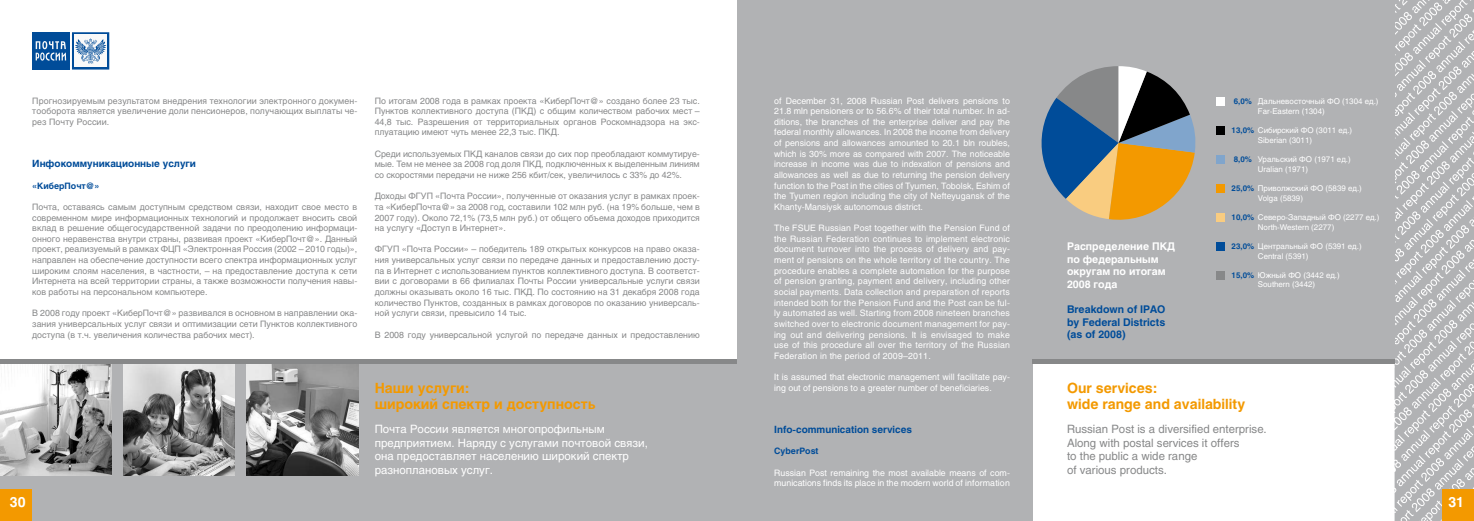
<style>
.page{position:relative;width:1474px;height:521px;background:#fff}
.page>*{position:absolute;margin:0;border:0;box-sizing:border-box;transform-origin:0 0}
.t1{font:700 14px/15.8px "Helios";color:#f39900}
.t2{font:700 14px "Helios";color:#fff}
.t3{font:11.38px/13.7px "Helios";color:#fff}
.t4{font:11.38px/13.7px "Helios";color:#878889}
.t5{font:700 10.5px/12.6px "Helios";color:#fff}
.t6{font:700 10.5px/12.6px "Helios";color:#004c99}
.t7{font:700 9.89px "Helios";color:#004c99}
.t8{font:8.75px/10.7px "Helios";color:#878889;text-align:justify}
.t9{font:8.75px/10.6px "Helios";color:#fff;text-align:justify}
.t10{font:700 8.75px "Helios";color:#004c99}
.t11{font:7.88px/9.6px "Helios";color:#fff}
.t12{font:700 7.88px "Helios";color:#004c99}
</style>
<div class="page">
<div style="left:0;top:364px;width:737px;height:157px;background:#b1b2b4"></div>
<div style="left:0;top:489px;width:32px;height:32px;background:#f39900"></div>
<hr style="left:0;top:360px;width:737px;height:4px;background:#878889">
<div style="left:32px;top:32px;width:38px;height:38px;background:#004c99"></div>
<svg style="left:36px;top:41px;width:30px;height:20px"></svg>
<svg style="left:72px;top:32px;width:37px;height:38px"></svg>
<svg style="left:1394px;top:0;width:79px;height:521px;background:#bfc0c1"></svg>
<div style="left:1032px;top:0;width:362px;height:360px;background:#b1b2b4"></div>
<div style="left:737px;top:0;width:295px;height:521px;background:#b1b2b4"></div>
<div style="left:1441px;top:489px;width:32px;height:32px;background:#f39900"></div>
<hr style="left:1032px;top:360px;width:362px;height:4px;background:#878889">
<img style="left:0;top:364px;width:112px;height:112px">
<div style="left:1215px;top:97px;width:9px;height:9px;background:#fff"></div>
<div style="left:1215px;top:126px;width:9px;height:9px;background:#000"></div>
<div style="left:1215px;top:155px;width:9px;height:9px;background:#80a5cc"></div>
<div style="left:1215px;top:213px;width:9px;height:9px;background:#f9cc80"></div>
<div style="left:1215px;top:184px;width:9px;height:9px;background:#f39900"></div>
<div style="left:1215px;top:242px;width:9px;height:9px;background:#004c99"></div>
<div style="left:1215px;top:271px;width:9px;height:9px;background:#878889"></div>
<svg style="left:1041px;top:66px;width:155px;height:154px"></svg>
<img style="left:123px;top:364px;width:112px;height:112px">
<img style="left:246px;top:364px;width:112px;height:112px">
<p class="t8" style="left:32px;top:95px;width:326px">Прогнозируемым результатом внедрения технологии электронного докумен&shy;тооборота является увеличение доли пенсионеров, получающих выплаты че&shy;рез Почту России.</p>
<p class="t7" style="left:32px;top:158px;width:165px">Инфокоммуникационные услуги</p>
<p class="t10" style="left:32px;top:180px;width:69px">«КиберПочт@»</p>
<p class="t8" style="left:32px;top:201px;width:326px">Почта, оставаясь самым доступным средством связи, находит свое место в современном мире информационных технологий и продолжает вносить свой вклад в решение общегосударственной задачи по преодолению информаци&shy;онного неравенства внутри страны, развивая проект «КиберПочт@». Данный проект, реализуемый в рамках ФЦП «Электронная Россия (2002 – 2010 годы)», направлен на обеспечение доступности всего спектра информационных услуг широким слоям населения, в частности, – на предоставление доступа к сети Интернета на всей территории страны, а также возможности получения навы&shy;ков работы на персональном компьютере.</p>
<p class="t8" style="left:32px;top:308px;width:326px">В 2008 году проект «КиберПочт@» развивался в основном в направлении ока&shy;зания универсальных услуг связи и оптимизации сети Пунктов коллективного доступа (в т.ч. увеличения количества рабочих мест).</p>
<p class="t8" style="left:375px;top:95px;width:326px">По итогам 2008 года в рамках проекта «КиберПочт@» создано более 23 тыс.<br>Пунктов коллективного доступа (ПКД) с общим количеством рабочих мест – 44,8 тыс. Разрешения от территориальных органов Роскомнадзора на экс&shy;плуатацию имеют чуть менее 22,3 тыс. ПКД.</p>
<p class="t8" style="left:375px;top:148px;width:326px">Среди используемых ПКД каналов связи до сих пор преобладают коммутируе&shy;мые. Тем не менее за 2008 год доля ПКД, подключенных к выделенным линиям со скоростями передачи не ниже 256 кбит/сек, увеличилось с 33% до 42%.</p>
<p class="t8" style="left:375px;top:191px;width:326px">Доходы ФГУП «Почта России», полученные от оказания услуг в рамках проек&shy;та «КиберПочта@» за 2008 год, составили 102 млн руб. (на 19% больше, чем в 2007 году). Около 72,1% (73,5 млн руб.) от общего объема доходов приходится на услугу «Доступ в Интернет».</p>
<p class="t8" style="left:375px;top:244px;width:326px">ФГУП «Почта России» – победитель 189 открытых конкурсов на право оказа&shy;ния универсальных услуг связи по передаче данных и предоставлению досту&shy;па в Интернет с использованием пунктов коллективного доступа. В соответст&shy;вии с договорами в 66 филиалах Почты России универсальные услуги связи должны оказывать около 16 тыс. ПКД. По состоянию на 31 декабря 2008 года количество Пунктов, созданных в рамках договоров по оказанию универсаль&shy;ной услуги связи, превысило 14 тыс.</p>
<p class="t8" style="left:375px;top:329px;width:326px">В 2008 году универсальной услугой по передаче данных и предоставлению</p>
<h1 class="t1" style="left:375px;top:380px;width:222px">Наши услуги:<br>широкий спектр и доступность</h1>
<h2 class="t3" style="left:375px;top:422px;width:275px">Почта России является многопрофильным предприятием. Наряду с услугами почтовой связи, она предоставляет населению широкий спектр разноплановых услуг.</h2>
<p class="t9" style="left:774px;top:95px;width:237px">of December 31, 2008 Russian Post delivers pensions to 21.8 mln pensioners or to 56.6% of their total number. In ad&shy;ditions, the branches of the enterprise deliver and pay the federal monthly allowances. In 2008 the income from delivery of pensions and allowances amounted to 20.1 bln roubles, which is 30% more as compared with 2007. The noticeable increase in income was due to indexation of pensions and allowances as well as due to returning the pension delivery function to the Post in the cities of Tyumen, Tobolsk, Eshim of the Tyumen region including the city of Nefteyugansk of the Khanty-Mansiysk autonomous district.</p>
<p class="t9" style="left:774px;top:223px;width:237px">The FSUE Russian Post together with the Pension Fund of the Russian Federation continues to implement electronic document turnover into the process of delivery and pay&shy;ment of pensions on the whole territory of the country. The procedure enables a complete automation for the purpose of pension granting, payment and delivery, including other social payments. Data collection and preparation of reports intended both for the Pension Fund and the Post can be ful&shy;ly automated as well. Starting from 2008 nineteen branches switched over to electronic document management for pay&shy;ing out and delivering pensions. It is envisaged to make use of this procedure all over the territory of the Russian Federation in the period of 2009–2011.</p>
<p class="t9" style="left:774px;top:371px;width:237px">It is assumed that electronic management will facilitate pay&shy;ing out of pensions to a greater number of beneficiaries.</p>
<p class="t7" style="left:774px;top:424px;width:139px">Info-communication services</p>
<p class="t10" style="left:774px;top:446px;width:46px">CyberPost</p>
<p class="t9" style="left:774px;top:467px;width:237px">Russian Post remaining the most available means of com&shy;munications finds its place in the modern world of information</p>
<p class="t5" style="left:1067px;top:240px;width:110px">Распределение ПКД по федеральным округам по итогам<br>2008 года</p>
<p class="t6" style="left:1067px;top:303px;width:100px">Breakdown of ipao<br>by Federal Districts (as of 2008)</p>
<p class="t11" style="left:1257px;top:97px;width:122px">Дальневосточный ФО (1304 ед.)<br>Far-Eastern (1304)</p>
<p class="t11" style="left:1257px;top:126px;width:96px">Сибирский ФО (3011 ед.)<br>Siberian (3011)</p>
<p class="t11" style="left:1257px;top:155px;width:94px">Уральский ФО (1971 ед.)<br>Uralian (1971)</p>
<p class="t11" style="left:1257px;top:183px;width:105px">Приволжский ФО (5839 ед.)<br>Volga (5839)</p>
<p class="t11" style="left:1257px;top:212px;width:123px">Северо-Западный ФО (2277 ед.)<br>North-Western (2277)</p>
<p class="t11" style="left:1257px;top:241px;width:105px">Центральный ФО (5391 ед.)<br>Central (5391)</p>
<p class="t11" style="left:1257px;top:270px;width:83px">Южный ФО (3442 ед.)<br>Southern (3442)</p>
<p class="t12" style="left:1233px;top:97px;width:20px">6,0%</p>
<p class="t12" style="left:1231px;top:126px;width:24px">13,0%</p>
<p class="t12" style="left:1233px;top:155px;width:20px">8,0%</p>
<p class="t12" style="left:1231px;top:184px;width:24px">25,0%</p>
<p class="t12" style="left:1231px;top:213px;width:24px">10,0%</p>
<p class="t12" style="left:1231px;top:241px;width:24px">23,0%</p>
<p class="t12" style="left:1231px;top:270px;width:24px">15,0%</p>
<h1 class="t1" style="left:1067px;top:380px;width:180px">Our services:<br>wide range and availability</h1>
<h2 class="t4" style="left:1067px;top:422px;width:201px">Russian Post is a diversified enterprise.<br>Along with postal services it offers<br>to the public a wide range<br>of various products.</h2>
<h1 class="t2" style="left:10px;top:494px;width:17px">30</h1>
<h1 class="t2" style="left:1448px;top:494px;width:17px">31</h1>
</div>
